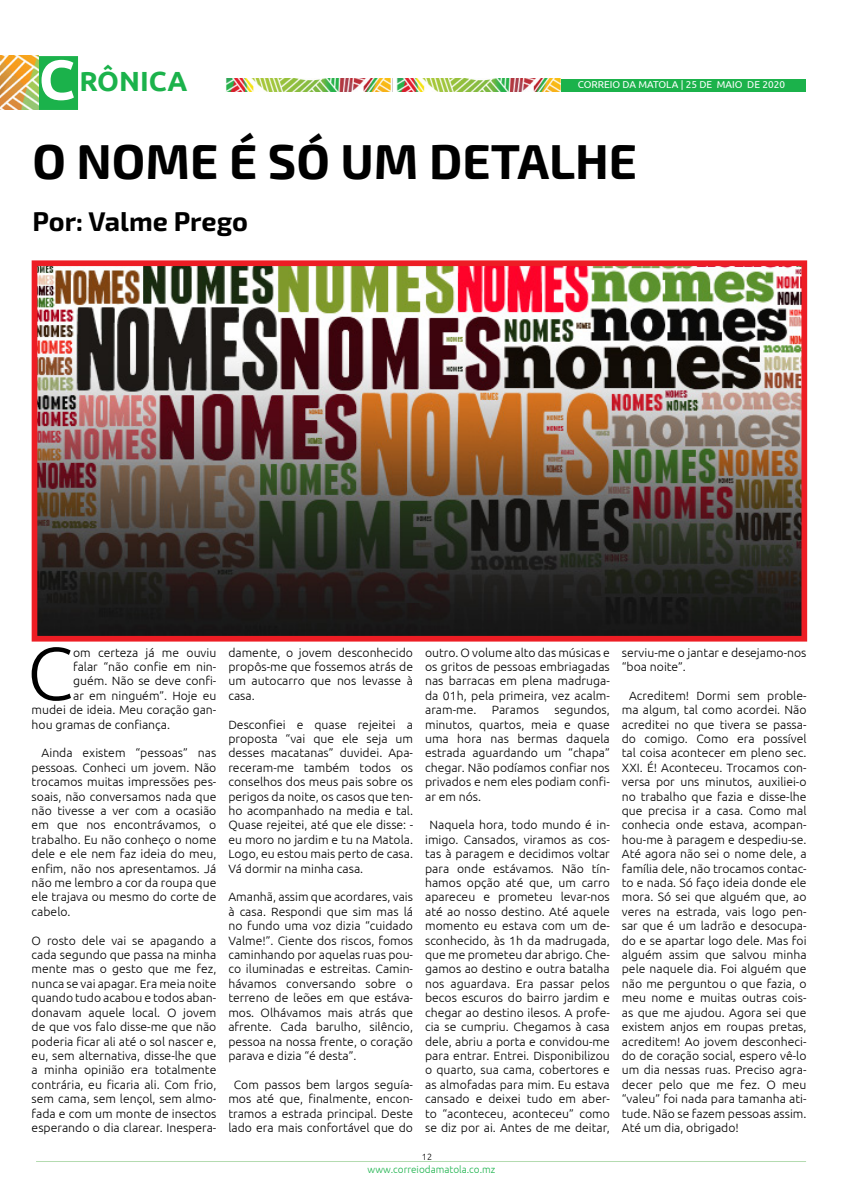
<style>
.page{position:relative;width:842px;height:1191px;background:#fff}
.page>*{position:absolute;margin:0;border:0;box-sizing:border-box;transform-origin:0 0}
.t1{font:300 74.3px "Ubuntu";color:#000}
.t2{font:700 49px "Exo 2";color:#000}
.t3{font:700 27.7px "Ubuntu";color:#1bb24b}
.t4{font:700 27px "Exo 2";color:#000}
.t5{font:300 12px/14.4px "Ubuntu";color:#000;text-align:justify}
.t6{font:10px "Ubuntu";color:#fff}
.t7{font:300 10px "Ubuntu";color:#1bb24b}
.t8{font:300 9px "Ubuntu";color:#000}
.s1{font-size:56px;color:#fff}
</style>
<div class="page">
<div style="left:38px;top:56px;width:40px;height:54px;background:#1bb24b"></div>
<hr style="left:36px;top:1161px;width:770px;height:1px;background:#b4dbb0">
<div style="left:225px;top:79px;width:581px;height:12px;background:#1bb24b"></div>
<img style="left:0;top:55px;width:38px;height:55px">
<img style="left:225px;top:79px;width:167px;height:13px">
<img style="left:392px;top:79px;width:169px;height:13px">
<img style="left:39px;top:267px;width:761px;height:367px">
<div style="left:32px;top:260px;width:775px;height:381px;border:6px solid #ed1d24"></div>
<h3 class="t3" style="left:39px;top:65px;width:150px"><span class="s1">C</span>RÔNICA</h3>
<p class="t6" style="left:578px;top:79px;width:209px">CORREIO DA MATOLA | 25 DE MAIO DE 2020</p>
<h2 class="t2" style="left:32px;top:133px;width:606px">O NOME É SÓ UM DETALHE</h2>
<h3 class="t4" style="left:32px;top:205px;width:217px">Por: Valme Prego</h3>
<h1 class="t1" style="left:27px;top:628px;width:48px">C</h1>
<p class="t5" style="left:73px;top:645px;width:145px">om certeza já me ouviu</p>
<p class="t5" style="left:73px;top:659px;width:145px">falar “não confie em nin-</p>
<p class="t5" style="left:73px;top:673px;width:145px">guém. Não se deve confi-</p>
<p class="t5" style="left:73px;top:688px;width:145px">ar em ninguém”. Hoje eu</p>
<p class="t5" style="left:32px;top:702px;width:186px">mudei de ideia. Meu coração gan-</p>
<p class="t5" style="left:32px;top:717px;width:140px">hou gramas de confiança.</p>
<p class="t5" style="left:32px;top:745px;width:186px;text-indent:10px">Ainda existem “pessoas” nas pessoas. Conheci um jovem. Não trocamos muitas impressões pes&shy;soais, não conversamos nada que não tivesse a ver com a ocasião em que nos encontrávamos, o trabalho. Eu não conheço o nome dele e ele nem faz ideia do meu, enfim, não nos apresentamos. Já não me lembro a cor da roupa que ele trajava ou mesmo do corte de cabelo.</p>
<p class="t5" style="left:32px;top:933px;width:186px">O rosto dele vai se apagando a cada segundo que passa na minha mente mas o gesto que me fez, nunca se vai apagar. Era meia noite quando tudo acabou e todos aban&shy;donavam aquele local. O jovem de que vos falo disse-me que não poderia ficar ali até o sol nascer e, eu, sem alternativa, disse-lhe que a minha opinião era totalmente contrária, eu ficaria ali. Com frio, sem cama, sem lençol, sem almo&shy;fada e com um monte de insectos esperando o dia clarear. Inespera-</p>
<p class="t5" style="left:228px;top:645px;width:186px">damente, o jovem desconhecido propôs-me que fossemos atrás de um autocarro que nos levasse à casa.</p>
<p class="t5" style="left:228px;top:717px;width:186px">Desconfiei e quase rejeitei a proposta “vai que ele seja um desses macatanas” duvidei. Apa&shy;receram-me também todos os conselhos dos meus pais sobre os perigos da noite, os casos que ten&shy;ho acompanhado na media e tal.<br>Quase rejeitei, até que ele disse: - eu moro no jardim e tu na Matola.<br>Logo, eu estou mais perto de casa.<br>Vá dormir na minha casa.</p>
<p class="t5" style="left:228px;top:889px;width:186px">Amanhã, assim que acordares, vais à casa. Respondi que sim mas lá no fundo uma voz dizia “cuidado Valme!”. Ciente dos riscos, fomos caminhando por aquelas ruas pou&shy;co iluminadas e estreitas. Camin&shy;hávamos conversando sobre o terreno de leões em que estáva&shy;mos. Olhávamos mais atrás que afrente. Cada barulho, silêncio, pessoa na nossa frente, o coração parava e dizia “é desta”.</p>
<p class="t5" style="left:228px;top:1077px;width:186px;text-align:center">Com passos bem largos seguía&shy;mos até que, finalmente, encon&shy;tramos a estrada principal. Deste lado era mais confortável que do</p>
<p class="t5" style="left:425px;top:645px;width:186px">outro. O volume alto das músicas e os gritos de pessoas embriagadas nas barracas em plena madruga&shy;da 01h, pela primeira, vez acalm&shy;aram-me.</p>
<p class="t5" style="left:425px;top:702px;width:186px;text-indent:129px">segundos, minutos, quartos, meia e quase uma hora nas bermas daquela estrada aguardando um “chapa” chegar. Não podíamos confiar nos privados e nem eles podiam confi&shy;ar em nós.</p>
<p class="t5" style="left:425px;top:817px;width:186px;text-align:center">Naquela hora, todo mundo é in&shy;imigo. Cansados, viramos as cos&shy;tas à paragem e decidimos voltar para onde estávamos. Não tín&shy;hamos opção até que, um carro apareceu e prometeu levar-nos até ao nosso destino. Até aquele momento eu estava com um de&shy;sconhecido, às 1h da madrugada, que me prometeu dar abrigo. Che&shy;gamos ao destino e outra batalha nos aguardava. Era passar pelos becos escuros do bairro jardim e chegar ao destino ilesos. A profe&shy;cia se cumpriu. Chegamos à casa dele, abriu a porta e convidou-me para entrar. Entrei. Disponibilizou o quarto, sua cama, cobertores e as almofadas para mim. Eu estava cansado e deixei tudo em aber&shy;to “aconteceu, aconteceu” como se diz por ai. Antes de me deitar,</p>
<p class="t5" style="left:492px;top:702px;width:49px">Paramos</p>
<p class="t8" style="left:422px;top:1151px;width:12px">12</p>
<p class="t7" style="left:367px;top:1163px;width:129px">www.correiodamatola.co.mz</p>
<p class="t5" style="left:622px;top:645px;width:186px">serviu-me o jantar e desejamo-nos “boa noite”.</p>
<p class="t5" style="left:622px;top:688px;width:186px;text-indent:7px">Acreditem! Dormi sem proble&shy;ma algum, tal como acordei. Não acreditei no que tivera se passa&shy;do comigo. Como era possível tal coisa acontecer em pleno sec.<br>XXI. É! Aconteceu. Trocamos con&shy;versa por uns minutos, auxiliei-o no trabalho que fazia e disse-lhe que precisa ir a casa. Como mal conhecia onde estava, acompan&shy;hou-me à paragem e despediu-se.<br>Até agora não sei o nome dele, a família dele, não trocamos contac&shy;to e nada. Só faço ideia donde ele mora. Só sei que alguém que, ao veres na estrada, vais logo pen&shy;sar que é um ladrão e desocupa&shy;do e se apartar logo dele. Mas foi alguém assim que salvou minha pele naquele dia. Foi alguém que não me perguntou o que fazia, o meu nome e muitas outras cois&shy;as que me ajudou. Agora sei que existem anjos em roupas pretas, acreditem! Ao jovem desconheci&shy;do de coração social, espero vê-lo um dia nessas ruas. Preciso agra&shy;decer pelo que me fez. O meu “valeu” foi nada para tamanha ati&shy;tude. Não se fazem pessoas assim.<br>Até um dia, obrigado!</p>
</div>
